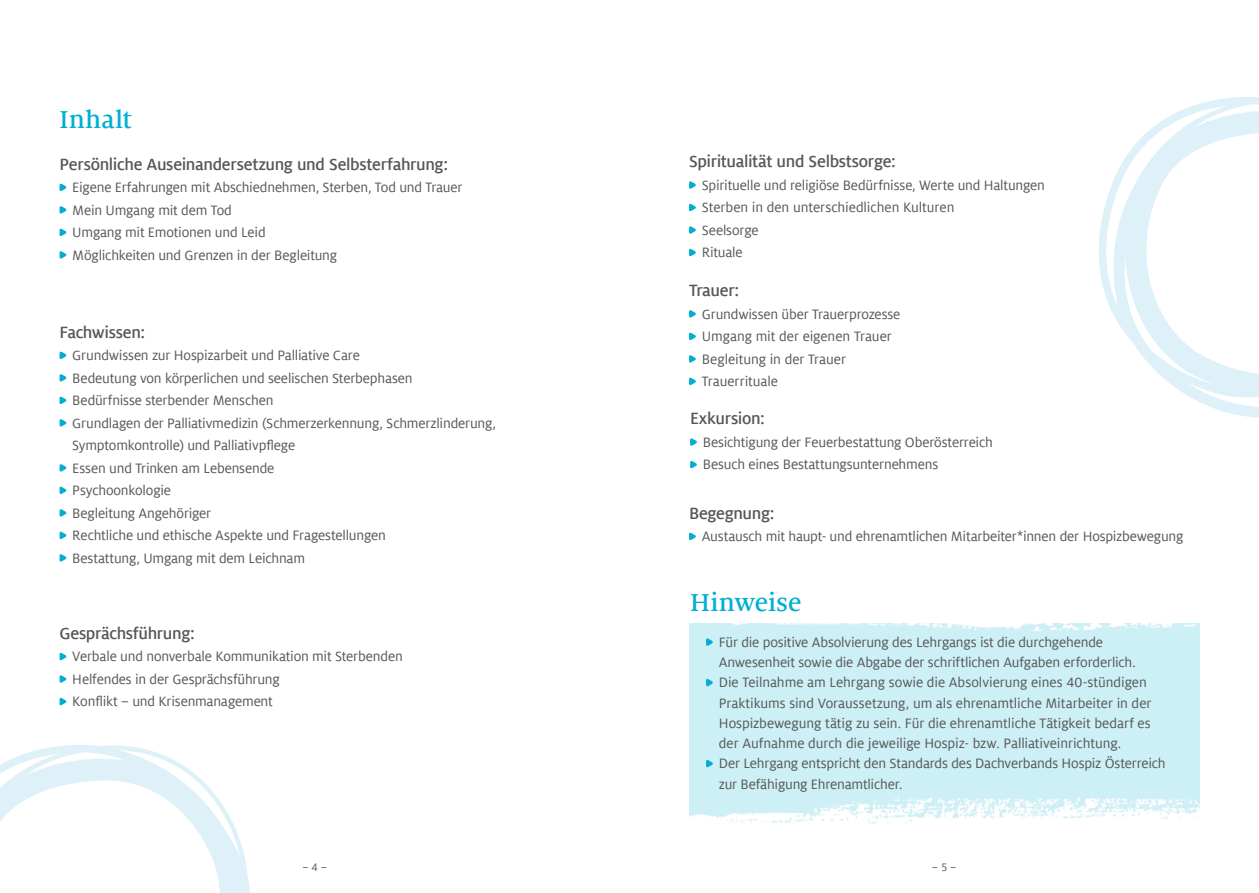
<style>
.page{position:relative;width:1259px;height:893px;background:#fff}
.page>*{position:absolute;margin:0;border:0;box-sizing:border-box;transform-origin:0 0}
.t1{font:500 27px "Milo Serif Offc Pro";letter-spacing:-.005em;color:#00afd3}
.t2{font:500 18px "Milo Offc Pro";letter-spacing:-.02em;color:#575756}
.t3{font:15px/22.5px "Milo Offc Pro";letter-spacing:-.01em;color:#575756}
.t4{font:12px "Milo Offc Pro";color:#575756}
</style>
<div class="page">
<img style="left:689px;top:623px;width:510px;height:201px">
<svg style="left:60px;top:183px;width:7px;height:8px"></svg>
<svg style="left:60px;top:206px;width:7px;height:8px"></svg>
<svg style="left:60px;top:228px;width:7px;height:8px"></svg>
<svg style="left:60px;top:251px;width:7px;height:8px"></svg>
<svg style="left:60px;top:652px;width:7px;height:9px"></svg>
<svg style="left:60px;top:675px;width:7px;height:8px"></svg>
<svg style="left:60px;top:697px;width:7px;height:9px"></svg>
<svg style="left:689px;top:181px;width:7px;height:8px"></svg>
<svg style="left:689px;top:203px;width:7px;height:9px"></svg>
<svg style="left:689px;top:226px;width:7px;height:8px"></svg>
<svg style="left:689px;top:248px;width:7px;height:9px"></svg>
<svg style="left:689px;top:310px;width:7px;height:8px"></svg>
<svg style="left:689px;top:332px;width:7px;height:8px"></svg>
<svg style="left:689px;top:355px;width:7px;height:8px"></svg>
<svg style="left:689px;top:377px;width:7px;height:8px"></svg>
<svg style="left:690px;top:438px;width:7px;height:8px"></svg>
<svg style="left:690px;top:460px;width:7px;height:9px"></svg>
<svg style="left:60px;top:351px;width:7px;height:8px"></svg>
<svg style="left:60px;top:374px;width:7px;height:8px"></svg>
<svg style="left:60px;top:396px;width:7px;height:8px"></svg>
<svg style="left:60px;top:419px;width:7px;height:8px"></svg>
<svg style="left:60px;top:464px;width:7px;height:8px"></svg>
<svg style="left:60px;top:486px;width:7px;height:8px"></svg>
<svg style="left:60px;top:509px;width:7px;height:8px"></svg>
<svg style="left:60px;top:531px;width:7px;height:8px"></svg>
<svg style="left:60px;top:554px;width:7px;height:8px"></svg>
<svg style="left:1099px;top:97px;width:160px;height:321px"></svg>
<svg style="left:689px;top:532px;width:7px;height:8px"></svg>
<svg style="left:706px;top:638px;width:7px;height:8px"></svg>
<svg style="left:706px;top:678px;width:7px;height:9px"></svg>
<svg style="left:706px;top:759px;width:7px;height:9px"></svg>
<svg style="left:0;top:745px;width:251px;height:148px"></svg>
<h1 class="t1" style="left:60px;top:104px;width:74px">Inhalt</h1>
<p class="t2" style="left:60px;top:154px;width:390px">Persönliche Auseinandersetzung und Selbsterfahrung:</p>
<p class="t3" style="left:72px;top:176px;width:392px">Eigene Erfahrungen mit Abschiednehmen, Sterben, Tod und Trauer Mein Umgang mit dem Tod<br>Umgang mit Emotionen und Leid<br>Möglichkeiten und Grenzen in der Begleitung</p>
<p class="t2" style="left:60px;top:322px;width:87px">Fachwissen:</p>
<p class="t3" style="left:72px;top:344px;width:425px">Grundwissen zur Hospizarbeit und Palliative Care<br>Bedeutung von körperlichen und seelischen Sterbephasen<br>Bedürfnisse sterbender Menschen<br>Grundlagen der Palliativmedizin (Schmerzerkennung, Schmerzlinderung, Symptomkontrolle) und Palliativpflege<br>Essen und Trinken am Lebensende<br>Psychoonkologie<br>Begleitung Angehöriger<br>Rechtliche und ethische Aspekte und Fragestellungen<br>Bestattung, Umgang mit dem Leichnam</p>
<p class="t2" style="left:60px;top:623px;width:137px">Gesprächsführung:</p>
<p class="t3" style="left:72px;top:645px;width:332px">Verbale und nonverbale Kommunikation mit Sterbenden<br>Helfendes in der Gesprächsführung<br>Konflikt – und Krisenmanagement</p>
<p class="t2" style="left:689px;top:152px;width:208px">Spiritualität und Selbstsorge:</p>
<p class="t3" style="left:702px;top:174px;width:345px">Spirituelle und religiöse Bedürfnisse, Werte und Haltungen<br>Sterben in den unterschiedlichen Kulturen<br>Seelsorge<br>Rituale</p>
<p class="t2" style="left:689px;top:281px;width:52px">Trauer:</p>
<p class="t3" style="left:702px;top:303px;width:200px">Grundwissen über Trauerprozesse<br>Umgang mit der eigenen Trauer<br>Begleitung in der Trauer<br>Trauerrituale</p>
<p class="t2" style="left:690px;top:409px;width:76px">Exkursion:</p>
<p class="t3" style="left:703px;top:431px;width:291px">Besichtigung der Feuerbestattung Oberösterreich<br>Besuch eines Bestattungsunternehmens</p>
<p class="t2" style="left:689px;top:503px;width:87px">Begegnung:</p>
<p class="t3" style="left:702px;top:525px;width:483px">Austausch mit haupt- und ehrenamtlichen Mitarbeiter*innen der Hospizbewegung</p>
<h1 class="t1" style="left:690px;top:587px;width:113px">Hinweise</h1>
<p class="t3" style="left:719px;top:632px;width:448px;line-height:20.2px">Für die positive Absolvierung des Lehrgangs ist die durchgehende Anwesenheit sowie die Abgabe der schriftlichen Aufgaben erforderlich.<br>Die Teilnahme am Lehrgang sowie die Absolvierung eines 40-stündigen Praktikums sind Voraussetzung, um als ehrenamtliche Mitarbeiter in der Hospizbewegung tätig zu sein. Für die ehrenamtliche Tätigkeit bedarf es der Aufnahme durch die jeweilige Hospiz- bzw. Palliativeinrichtung.<br>Der Lehrgang entspricht den Standards des Dachverbands Hospiz Österreich zur Befähigung Ehrenamtlicher.</p>
<p class="t4" style="left:302px;top:860px;width:26px">– 4 –</p>
<p class="t4" style="left:932px;top:860px;width:26px">– 5 –</p>
</div>
